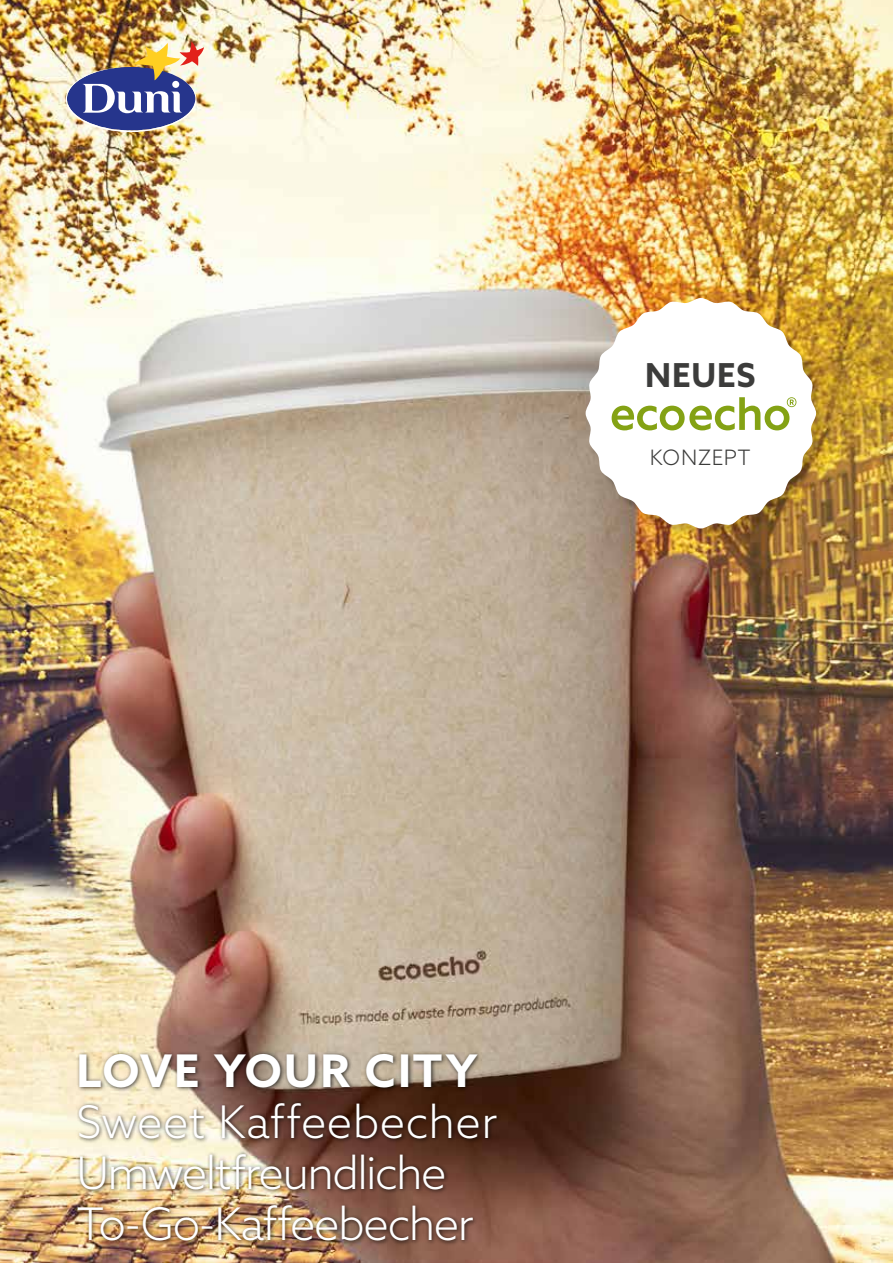
<style>
.page{position:relative;width:893px;height:1263px;background:#fff}
.page>*{position:absolute;margin:0;border:0;box-sizing:border-box;transform-origin:0 0}
.t1{font:300 45px/51px "Azo Sans";letter-spacing:-.03em;color:#fff}
.t2{font:700 45px "Azo Sans";letter-spacing:.045em;color:#fff}
.t3{font:700 33px "Azo Sans";letter-spacing:.03em;color:#3c3c3b}
.t4{font:300 21.3px "Azo Sans";letter-spacing:.03em;color:#3c3c3b}
</style>
<div class="page">
<img style="left:0;top:0;width:893px;height:1263px">
<img style="left:66px;top:41px;width:138px;height:91px">
<div style="left:587px;top:300px;width:240px;height:239px;background:#000;opacity:.2"></div>
<img style="left:586px;top:298px;width:230px;height:230px">
<svg style="left:612px;top:397px;width:184px;height:33px"></svg>
<div style="left:74px;top:1050px;width:428px;height:195px;background:#000;opacity:.78"></div>
<p class="t3" style="left:645px;top:353px;width:112px">NEUES</p>
<p class="t4" style="left:650px;top:444px;width:102px">KONZEPT</p>
<p class="t2" style="left:77px;top:1041px;width:402px">LOVE YOUR CITY</p>
<p class="t1" style="left:77px;top:1096px;width:422px">Sweet Kaffeebecher<br>Umweltfreundliche<br>To-Go-Kaffeebecher</p>
</div>
